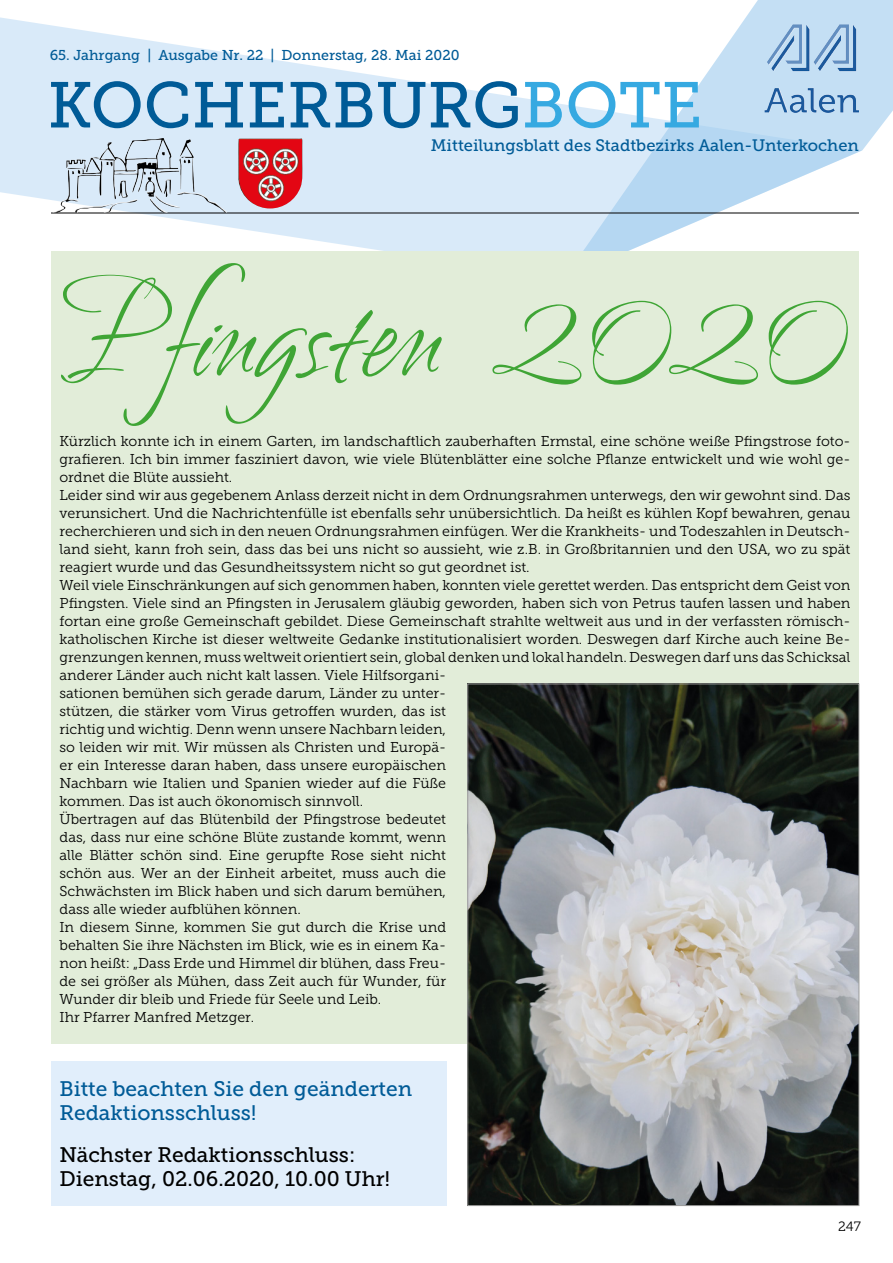
<style>
.page{position:relative;width:893px;height:1263px;background:#fff}
.page>*{position:absolute;margin:0;border:0;box-sizing:border-box;transform-origin:0 0}
.t1{font:144px "Ambiance BT Coalesce";color:#3fa535}
.t2{font:64.5px "Museo Slab 500";color:#005b97}
.t3{font:21px/24px "Museo Slab 500";color:#000}
.t4{font:21px/24px "Museo Slab 500";color:#005b97}
.t5{font:16.5px "Museo Slab 500";color:#005b97}
.t6{font:14.25px/18px "Museo Slab 300";color:#000}
.t7{font:14.25px "Museo Slab 500";color:#005b97}
.t8{font:13.5px "Museo Slab 300";color:#000}
.s1{color:#36a9e1}
</style>
<div class="page">
<svg style="left:0;top:17px;width:564px;height:234px;fill:#d9eaf9"></svg>
<svg style="left:564px;top:0;width:329px;height:251px"></svg>
<img style="left:831px;top:24px;width:25px;height:47px">
<hr style="left:51px;top:213px;width:808px;height:1px;background:#000">
<img style="left:238px;top:138px;width:65px;height:70px">
<img style="left:99px;top:138px;width:87px;height:61px">
<div style="left:51px;top:1061px;width:395px;height:144px;background:#e1eefb"></div>
<div style="left:51px;top:251px;width:808px;height:792px;background:#e2edd9"></div>
<img style="left:469px;top:685px;width:388px;height:519px">
<p class="t7" style="left:50px;top:47px;width:411px">65. Jahrgang | Ausgabe Nr. 22 | Donnerstag, 28. Mai 2020</p>
<h2 class="t2" style="left:48px;top:69px;width:656px">KOCHERBURG<span class="s1">BOTE</span></h2>
<p class="t5" style="left:431px;top:136px;width:430px">Mitteilungsblatt des Stadtbezirks Aalen-Unterkochen</p>
<h1 class="t1" style="left:60px;top:250px;width:792px">Pfingsten 2020</h1>
<p class="t6" style="left:60px;top:432px;width:792px">Kürzlich konnte ich in einem Garten, im landschaftlich zauberhaften Ermstal, eine schöne weiße Pfingstrose foto&shy;grafieren. Ich bin immer fasziniert davon, wie viele Blütenblätter eine solche Pflanze entwickelt und wie wohl ge&shy;ordnet die Blüte aussieht.<br>Leider sind wir aus gegebenem Anlass derzeit nicht in dem Ordnungsrahmen unterwegs, den wir gewohnt sind. Das verunsichert. Und die Nachrichtenfülle ist ebenfalls sehr unübersichtlich. Da heißt es kühlen Kopf bewahren, genau recherchieren und sich in den neuen Ordnungsrahmen einfügen. Wer die Krankheits- und Todeszahlen in Deutsch&shy;land sieht, kann froh sein, dass das bei uns nicht so aussieht, wie z.B. in Großbritannien und den USA, wo zu spät reagiert wurde und das Gesundheitssystem nicht so gut geordnet ist.<br>Weil viele Einschränkungen auf sich genommen haben, konnten viele gerettet werden. Das entspricht dem Geist von Pfingsten. Viele sind an Pfingsten in Jerusalem gläubig geworden, haben sich von Petrus taufen lassen und haben fortan eine große Gemeinschaft gebildet. Diese Gemeinschaft strahlte weltweit aus und in der verfassten römisch&shy;katholischen Kirche ist dieser weltweite Gedanke institutionalisiert worden. Deswegen darf Kirche auch keine Be&shy;grenzungen kennen, muss weltweit orientiert sein, global denken und lokal handeln. Deswegen darf uns das Schicksal anderer Länder auch nicht kalt lassen. Viele Hilfsorgani-<br>sationen bemühen sich gerade darum, Länder zu unter-<br>stützen, die stärker vom Virus getroffen wurden, das ist<br>richtig und wichtig. Denn wenn unsere Nachbarn leiden,<br>so leiden wir mit. Wir müssen als Christen und Europä-<br>er ein Interesse daran haben, dass unsere europäischen<br>Nachbarn wie Italien und Spanien wieder auf die Füße<br>kommen. Das ist auch ökonomisch sinnvoll.<br>Übertragen auf das Blütenbild der Pfingstrose bedeutet<br>das, dass nur eine schöne Blüte zustande kommt, wenn<br>alle Blätter schön sind. Eine gerupfte Rose sieht nicht<br>schön aus. Wer an der Einheit arbeitet, muss auch die<br>Schwächsten im Blick haben und sich darum bemühen,<br>dass alle wieder aufblühen können.<br>In diesem Sinne, kommen Sie gut durch die Krise und<br>behalten Sie ihre Nächsten im Blick, wie es in einem Ka-<br>non heißt: „Dass Erde und Himmel dir blühen, dass Freu-<br>de sei größer als Mühen, dass Zeit auch für Wunder, für<br>Wunder dir bleib und Friede für Seele und Leib.<br>Ihr Pfarrer Manfred Metzger.</p>
<h3 class="t4" style="left:60px;top:1077px;width:354px">Bitte beachten Sie den geänderten<br>Redaktionsschluss!</h3>
<h3 class="t3" style="left:60px;top:1143px;width:332px">Nächster Redaktionsschluss:<br>Dienstag, 02.06.2020, 10.00 Uhr!</h3>
<p class="t8" style="left:838px;top:1218px;width:24px">247</p>
</div>
